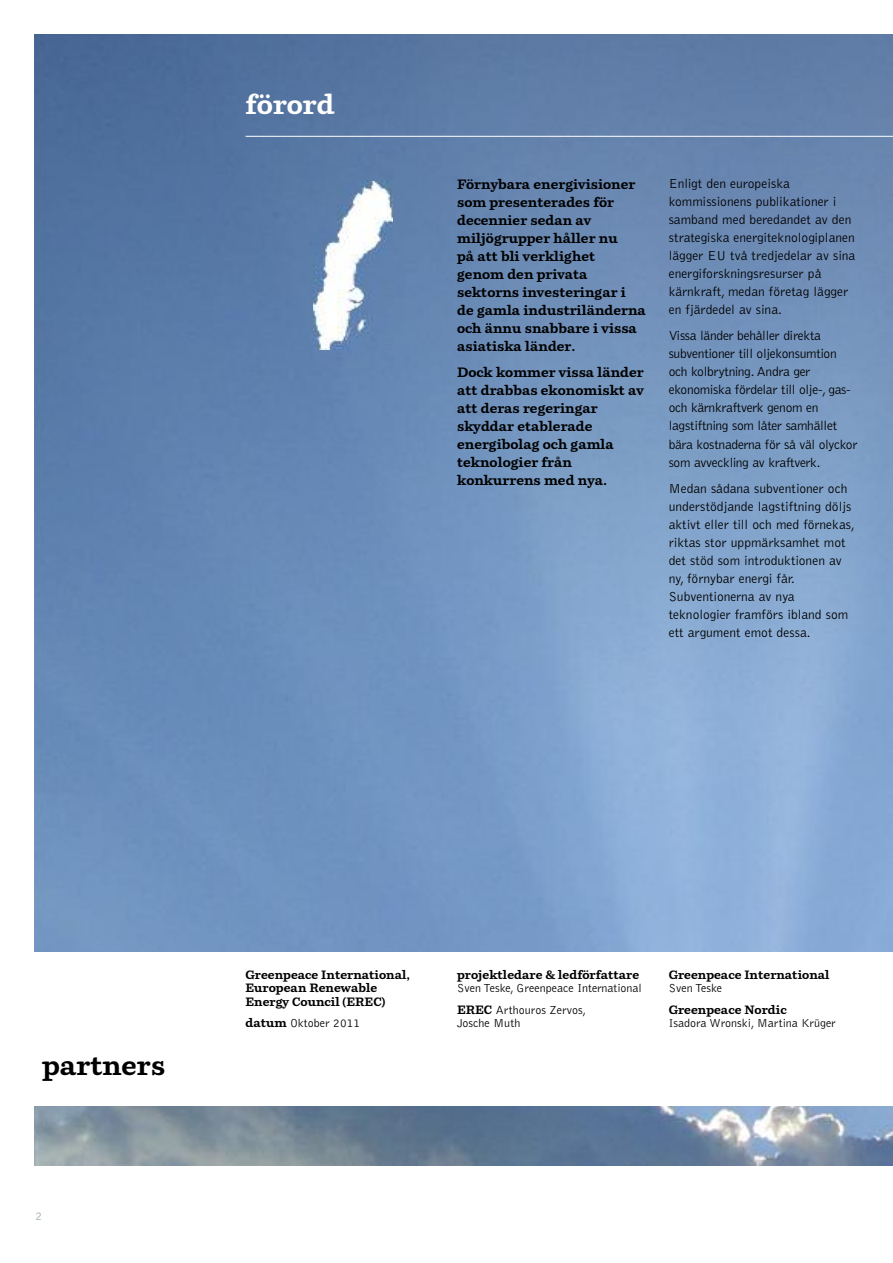
<style>
.page{position:relative;width:893px;height:1263px;background:#fff}
.page>*{position:absolute;margin:0;border:0;box-sizing:border-box;transform-origin:0 0}
.t1{font:700 27px "Parry";color:#000}
.t2{font:700 27px "Parry";color:#fff}
.t3{font:300 13.5px/18px "Bell Gothic";color:#000}
.t4{font:700 13.5px/18px "Parry";color:#000}
.t5{font:300 13.5px/18px "Bell Gothic";letter-spacing:-.02em;color:#000}
.t6{font:700 12px/13.5px "Parry";color:#000}
.t7{font:300 12px/21.8px "Bell Gothic";color:#000}
.t8{font:300 12px "Bell Gothic";color:#9cabb5}
.s1{font-family:"Parry";font-weight:700}
</style>
<div class="page">
<img style="left:34px;top:34px;width:859px;height:1131px">
<hr style="left:246px;top:136px;width:647px;height:1px;background:#fff">
<div style="left:34px;top:952px;width:859px;height:154px;background:#fff"></div>
<img style="left:314px;top:181px;width:78px;height:168px">
<h1 class="t2" style="left:246px;top:94px;width:90px">förord</h1>
<p class="t4" style="left:457px;top:176px;width:190px">Förnybara energivisioner som presenterades för decennier sedan av miljögrupper håller nu<br>på att bli verklighet<br>genom den privata sektorns investeringar i de gamla industriländerna och ännu snabbare i vissa asiatiska länder.</p>
<p class="t4" style="left:457px;top:364px;width:188px">Dock kommer vissa länder att drabbas ekonomiskt av att deras regeringar skyddar etablerade energibolag och gamla teknologier från konkurrens med nya.</p>
<p class="t3" style="left:669px;top:175px;width:188px">Enligt den europeiska kommissionens publikationer i samband med beredandet av den strategiska energiteknologiplanen lägger EU två tredjedelar av sina energiforskningsresurser på kärnkraft, medan företag lägger en fjärdedel av sina.</p>
<p class="t5" style="left:669px;top:328px;width:190px">Vissa länder behåller direkta subventioner till oljekonsumtion och kolbrytning. Andra ger ekonomiska fördelar till olje-, gas&shy;och kärnkraftverk genom en lagstiftning som låter samhället bära kostnaderna för så väl olyckor som avveckling av kraftverk.</p>
<p class="t3" style="left:669px;top:480px;width:188px">Medan sådana subventioner och understödjande lagstiftning döljs aktivt eller till och med förnekas, riktas stor uppmärksamhet mot det stöd som introduktionen av ny, förnybar energi får.<br>Subventionerna av nya teknologier framförs ibland som ett argument emot dessa.</p>
<h1 class="t1" style="left:43px;top:1054px;width:124px">partners</h1>
<p class="t8" style="left:36px;top:1211px;width:8px">2</p>
<p class="t6" style="left:246px;top:968px;width:166px">Greenpeace International,<br>European Renewable<br>Energy Council (EREC)</p>
<p class="t7" style="left:246px;top:1013px;width:116px"><span class="s1">datum</span> Oktober 2011</p>
<p class="t6" style="left:457px;top:968px;width:184px">projektledare &amp; ledförfattare</p>
<p class="t7" style="left:457px;top:978px;width:186px">Sven Teske, Greenpeace International<br><span class="s1">EREC</span> Arthouros Zervos,</p>
<p class="t7" style="left:457px;top:1013px;width:65px">Josche Muth</p>
<p class="t6" style="left:669px;top:968px;width:162px">Greenpeace International</p>
<p class="t7" style="left:669px;top:978px;width:55px">Sven Teske</p>
<p class="t6" style="left:669px;top:1004px;width:120px">Greenpeace Nordic</p>
<p class="t7" style="left:669px;top:1013px;width:169px">Isadora Wronski, Martina Krüger</p>
</div>
